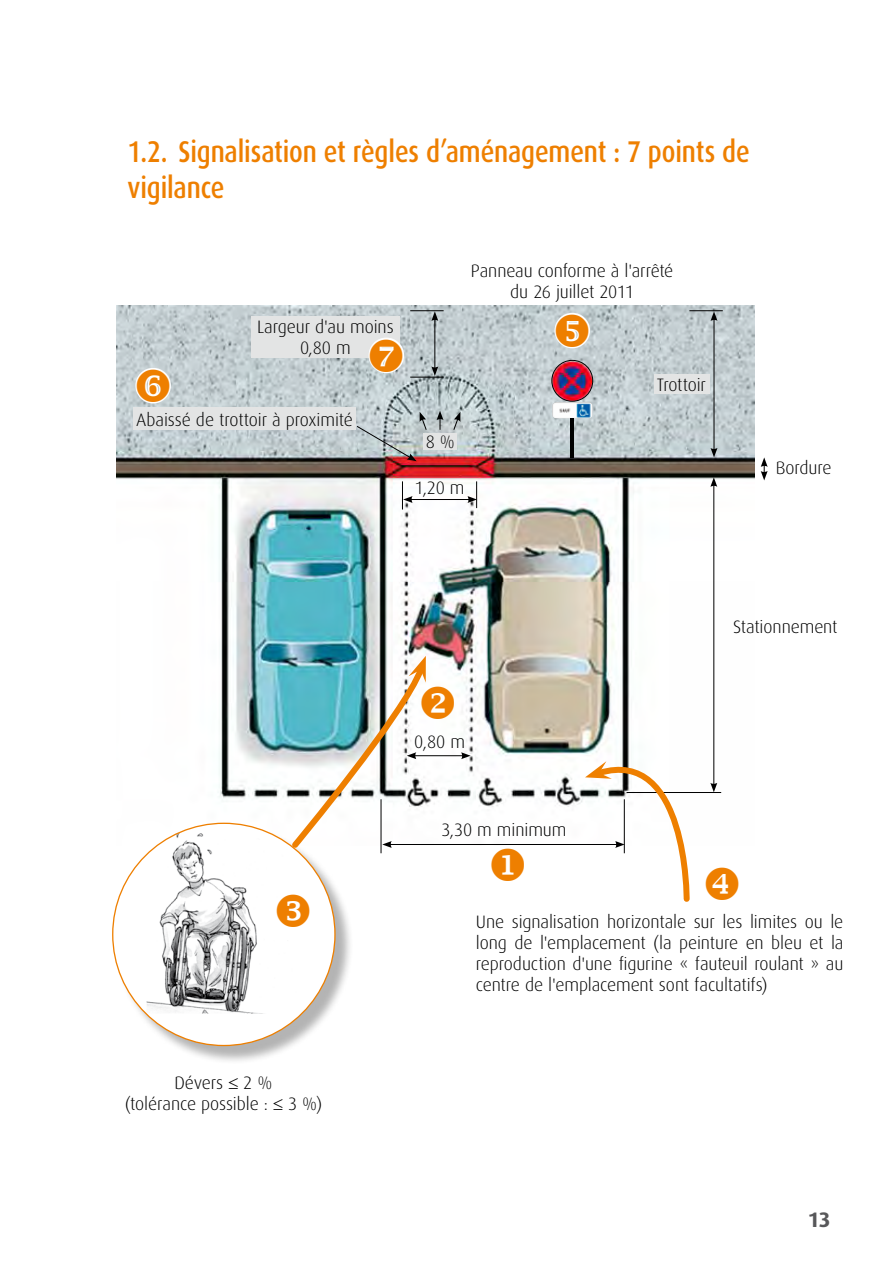
<style>
.page{position:relative;width:893px;height:1263px;background:#fff}
.page>*{position:absolute;margin:0;border:0;box-sizing:border-box;transform-origin:0 0}
.t1{font:500 30px/36px "Dax";letter-spacing:-.005em;color:#ee7f00;scale:.85 1}
.t2{font:700 21px "Dax";color:#58585a}
.t3{font:300 18px/21px "Dax";letter-spacing:-.005em;color:#000;text-align:center}
</style>
<div class="page">
<img style="left:116px;top:306px;width:638px;height:519px">
<div style="left:251px;top:316px;width:149px;height:42px;background:#e3e4e4"></div>
<div style="left:133px;top:408px;width:223px;height:22px;background:#e3e4e4"></div>
<hr style="left:389px;top:844px;width:229px;height:1px;background:#000">
<hr style="left:381px;top:799px;width:1px;height:54px;background:#000">
<hr style="left:410px;top:499px;width:60px;height:1px;background:#000">
<hr style="left:434px;top:318px;width:1px;height:51px;background:#000">
<svg style="left:431px;top:366px;width:7px;height:10px"></svg>
<svg style="left:431px;top:311px;width:7px;height:10px"></svg>
<hr style="left:410px;top:377px;width:34px;height:1px;background:#000">
<hr style="left:410px;top:310px;width:34px;height:1px;background:#000">
<hr style="left:714px;top:318px;width:1px;height:132px;background:#000">
<svg style="left:711px;top:448px;width:6px;height:9px"></svg>
<svg style="left:711px;top:311px;width:6px;height:10px"></svg>
<hr style="left:689px;top:310px;width:34px;height:1px;background:#000">
<div style="left:654px;top:375px;width:55px;height:19px;background:#e3e4e4"></div>
<hr style="left:713px;top:484px;width:1px;height:301px;background:#000">
<svg style="left:710px;top:783px;width:7px;height:9px"></svg>
<svg style="left:710px;top:477px;width:7px;height:10px"></svg>
<hr style="left:626px;top:792px;width:95px;height:1px;background:#000">
<svg style="left:761px;top:457px;width:7px;height:23px"></svg>
<hr style="left:414px;top:755px;width:49px;height:1px;background:#000">
<svg style="left:461px;top:752px;width:10px;height:7px"></svg>
<svg style="left:402px;top:481px;width:11px;height:28px"></svg>
<svg style="left:467px;top:481px;width:10px;height:27px"></svg>
<div style="left:424px;top:434px;width:33px;height:16px;background:#e3e4e4"></div>
<svg style="left:437px;top:411px;width:6px;height:19px"></svg>
<svg style="left:453px;top:412px;width:7px;height:19px"></svg>
<div style="left:114px;top:825px;width:240px;height:240px;background:#000;opacity:.3"></div>
<div style="left:113px;top:823px;width:222px;height:222px;background:#fff;border-radius:50%"></div>
<img style="left:147px;top:829px;width:150px;height:184px">
<svg style="left:356px;top:412px;width:71px;height:49px;background:#b1b4b6"></svg>
<svg style="left:585px;top:746px;width:108px;height:156px"></svg>
<img style="left:552px;top:360px;width:40px;height:59px">
<div style="left:552px;top:360px;width:41px;height:41px;border:1px solid #000;border-radius:50%"></div>
<hr style="left:570px;top:419px;width:4px;height:39px;background:#000">
<svg style="left:553px;top:311px;width:39px;height:39px"></svg>
<svg style="left:134px;top:366px;width:38px;height:39px"></svg>
<svg style="left:367px;top:336px;width:39px;height:39px"></svg>
<svg style="left:277px;top:893px;width:20px;height:33px"></svg>
<svg style="left:289px;top:656px;width:165px;height:195px"></svg>
<h1 class="t1" style="left:128px;top:134px;width:734px">1.2. Signalisation et règles d’aménagement : 7 points de vigilance</h1>
<p class="t3" style="left:257px;top:317px;width:138px">Largeur d'au moins<br>0,80 m</p>
<p class="t3" style="left:136px;top:409px;width:218px">Abaissé de trottoir à proximité</p>
<p class="t3" style="left:471px;top:260px;width:204px">Panneau conforme à l'arrêté du 26 juillet 2011</p>
<p class="t3" style="left:426px;top:431px;width:31px">8 %</p>
<p class="t3" style="left:415px;top:478px;width:51px">1,20 m</p>
<p class="t3" style="left:657px;top:375px;width:51px">Trottoir</p>
<p class="t3" style="left:776px;top:458px;width:57px">Bordure</p>
<p class="t3" style="left:125px;top:1072px;width:199px">Dévers ≤ 2 %<br>(tolérance possible : ≤ 3 %)</p>
<p class="t3" style="left:414px;top:732px;width:52px">0,80 m</p>
<p class="t3" style="left:441px;top:819px;width:127px">3,30 m minimum</p>
<p class="t3" style="left:733px;top:616px;width:106px">Stationnement</p>
<p class="t3" style="left:476px;top:912px;width:369px;text-align:justify">Une signalisation horizontale sur les limites ou le long de l'emplacement (la peinture en bleu et la reproduction d'une figurine « fauteuil roulant » au centre de l'emplacement sont facultatifs)</p>
<p class="t2" style="left:808px;top:1207px;width:24px">13</p>
</div>
